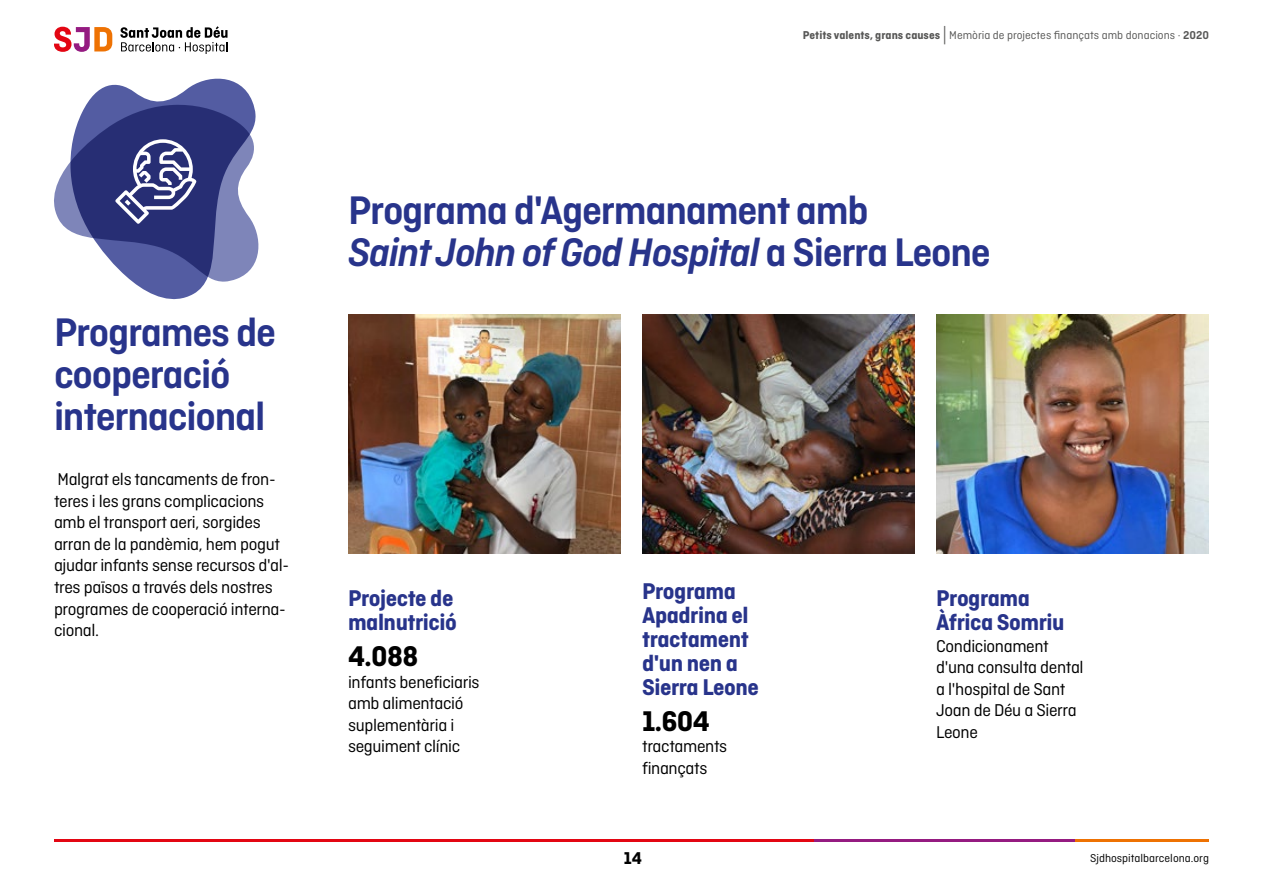
<style>
.page{position:relative;width:1263px;height:893px;background:#fff}
.page>*{position:absolute;margin:0;border:0;box-sizing:border-box;transform-origin:0 0}
.t1{font:600 42px/42px "Ciutadella";letter-spacing:-.03em;color:#28348b}
.t2{font:700 30px "Ciutadella";letter-spacing:-.02em;color:#000}
.t3{font:700 24px/24px "Ciutadella";letter-spacing:-.02em;color:#28348b}
.t4{font:18px/21.6px "Ciutadella";letter-spacing:-.02em;color:#000}
.t5{font:700 18px "Ciutadella";color:#000}
.t6{font:12px "Ciutadella";color:#575756}
.t7{font:12px "Ciutadella";color:#000}
.s1{font-weight:700}
.s2{font-weight:300;font-size:21px}
.s3{font-weight:600}
.s4{font-style:italic}
</style>
<div class="page">
<hr style="left:1075px;top:839px;width:134px;height:3px;background:#ee7203">
<hr style="left:813px;top:839px;width:262px;height:3px;background:#951b81">
<hr style="left:54px;top:839px;width:759px;height:3px;background:#e30613">
<svg style="left:120px;top:26px;width:107px;height:28px"></svg>
<svg style="left:54px;top:27px;width:58px;height:25px"></svg>
<svg style="left:87px;top:78px;width:167px;height:222px"></svg>
<svg style="left:54px;top:104px;width:205px;height:179px"></svg>
<img style="left:348px;top:315px;width:273px;height:239px">
<img style="left:642px;top:315px;width:273px;height:239px">
<img style="left:936px;top:315px;width:273px;height:239px">
<h1 class="t1" style="left:54px;top:311px;width:223px">Programes de cooperació internacional</h1>
<p class="t4" style="left:54px;top:468px;width:237px">Malgrat els tancaments de fron&shy;teres i les grans complicacions amb el transport aeri, sorgides arran de la pandèmia, hem pogut ajudar infants sense recursos d'al&shy;tres països a través dels nostres programes de cooperació interna&shy;cional.</p>
<p class="t6" style="left:803px;top:29px;width:408px"><span class="s1">Petits valents, grans causes</span> <span class="s2">|</span> Memòria de projectes finançats amb donacions · <span class="s3">2020</span></p>
<h1 class="t1" style="left:348px;top:189px;width:644px">Programa d'Agermanament amb<br><span class="s4">Saint John of God Hospital</span> a Sierra Leone</h1>
<h3 class="t3" style="left:348px;top:586px;width:110px">Projecte de malnutrició</h3>
<h2 class="t2" style="left:348px;top:639px;width:72px">4.088</h2>
<p class="t4" style="left:348px;top:671px;width:133px">infants beneficiaris amb alimentació suplementària i seguiment clínic</p>
<h3 class="t3" style="left:642px;top:579px;width:118px">Programa<br>Apadrina el tractament d'un nen a<br>Sierra Leone</h3>
<h2 class="t2" style="left:642px;top:703px;width:69px">1.604</h2>
<p class="t4" style="left:642px;top:735px;width:87px">tractaments finançats</p>
<p class="t5" style="left:624px;top:847px;width:20px">14</p>
<h3 class="t3" style="left:936px;top:586px;width:130px">Programa<br>Àfrica Somriu</h3>
<p class="t4" style="left:936px;top:635px;width:149px">Condicionament d'una consulta dental a l'hospital de Sant<br>Joan de Déu a Sierra<br>Leone</p>
<p class="t7" style="left:1090px;top:851px;width:120px">Sjdhospitalbarcelona.org</p>
</div>
